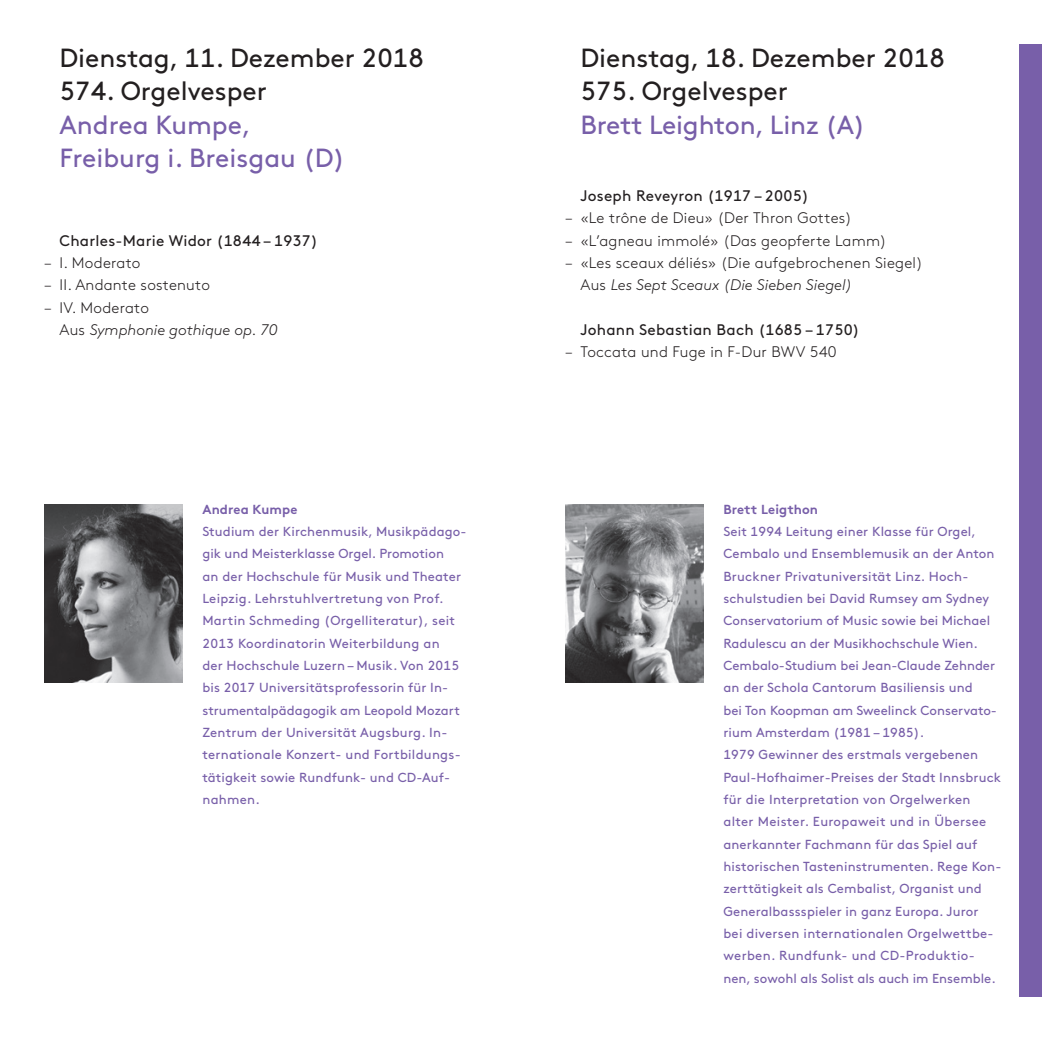
<style>
.page{position:relative;width:1042px;height:1042px;background:#fff}
.page>*{position:absolute;margin:0;border:0;box-sizing:border-box;transform-origin:0 0}
.t1{font:26.25px/33.4px "Brown Pro";color:#231f20}
.t2{font:26.25px/33.4px "Brown Pro";letter-spacing:-.005em;color:#785fa9}
.t3{font:300 15.4px/22.4px "Brown Pro";letter-spacing:.015em;color:#231f20}
.t4{font:15.4px "Brown Pro";letter-spacing:.015em;color:#231f20}
.t5{font:13.12px/22.4px "Brown Pro";letter-spacing:.01em;color:#785fa9}
.t6{font:700 13.12px "Brown Pro";letter-spacing:.01em;color:#785fa9}
.s1{font-style:italic}
</style>
<div class="page">
<div style="left:1019px;top:45px;width:23px;height:952px;background:#785fa9"></div>
<img style="left:45px;top:504px;width:138px;height:179px">
<img style="left:566px;top:504px;width:137px;height:179px">
<h1 class="t1" style="left:60px;top:39px;width:366px">Dienstag, 11. Dezember 2018<br>574. Orgelvesper</h1>
<h1 class="t2" style="left:60px;top:106px;width:287px">Andrea Kumpe,<br>Freiburg i. Breisgau (D)</h1>
<p class="t3" style="left:45px;top:250px;width:8px;text-align:justify">– – –</p>
<p class="t4" style="left:60px;top:228px;width:260px">Charles-Marie Widor (1844 – 1937)</p>
<p class="t3" style="left:60px;top:250px;width:219px">I. Moderato<br>II. Andante sostenuto<br>IV. Moderato<br>Aus <span class="s1">Symphonie gothique op. 70</span></p>
<p class="t6" style="left:202px;top:498px;width:97px">Andrea Kumpe</p>
<p class="t5" style="left:202px;top:519px;width:266px">Studium der Kirchenmusik, Musikpädago&shy;gik und Meisterklasse Orgel. Promotion<br>an der Hochschule für Musik und Theater Leipzig. Lehrstuhlvertretung von Prof.<br>Martin Schmeding (Orgelliteratur), seit 2013 Koordinatorin Weiterbildung an<br>der Hochschule Luzern – Musik. Von 2015 bis 2017 Universitätsprofessorin für In&shy;strumentalpädagogik am Leopold Mozart Zentrum der Universität Augsburg. In&shy;ternationale Konzert- und Fortbildungs&shy;tätigkeit sowie Rundfunk- und CD-Auf&shy;nahmen.</p>
<h1 class="t1" style="left:580px;top:39px;width:366px">Dienstag, 18. Dezember 2018<br>575. Orgelvesper</h1>
<h1 class="t2" style="left:580px;top:106px;width:287px">Brett Leighton, Linz (A)</h1>
<p class="t3" style="left:566px;top:206px;width:8px;text-align:justify">– – –</p>
<p class="t3" style="left:566px;top:340px;width:8px">–</p>
<p class="t4" style="left:580px;top:184px;width:230px">Joseph Reveyron (1917 – 2005)</p>
<p class="t3" style="left:580px;top:206px;width:344px">«Le trône de Dieu» (Der Thron Gottes) «L’agneau immolé» (Das geopferte Lamm)<br>«Les sceaux déliés» (Die aufgebrochenen Siegel)<br>Aus <span class="s1">Les Sept Sceaux (Die Sieben Siegel)</span></p>
<p class="t4" style="left:580px;top:318px;width:281px">Johann Sebastian Bach (1685 – 1750)</p>
<p class="t3" style="left:580px;top:340px;width:257px">Toccata und Fuge in F-Dur BWV 540</p>
<p class="t6" style="left:723px;top:498px;width:96px">Brett Leigthon</p>
<p class="t5" style="left:723px;top:519px;width:279px">Seit 1994 Leitung einer Klasse für Orgel, Cembalo und Ensemblemusik an der Anton Bruckner Privatuniversität Linz. Hoch&shy;schulstudien bei David Rumsey am Sydney Conservatorium of Music sowie bei Michael Radulescu an der Musikhochschule Wien.<br>Cembalo-Studium bei Jean-Claude Zehnder an der Schola Cantorum Basiliensis und<br>bei Ton Koopman am Sweelinck Conservato&shy;rium Amsterdam (1981 – 1985).<br>1979 Gewinner des erstmals vergebenen Paul-Hofhaimer-Preises der Stadt Innsbruck für die Interpretation von Orgelwerken alter Meister. Europaweit und in Übersee anerkannter Fachmann für das Spiel auf historischen Tasteninstrumenten. Rege Kon&shy;zerttätigkeit als Cembalist, Organist und Generalbassspieler in ganz Europa. Juror<br>bei diversen internationalen Orgelwettbe&shy;werben. Rundfunk- und CD-Produktio&shy;nen, sowohl als Solist als auch im Ensemble.</p>
</div>
